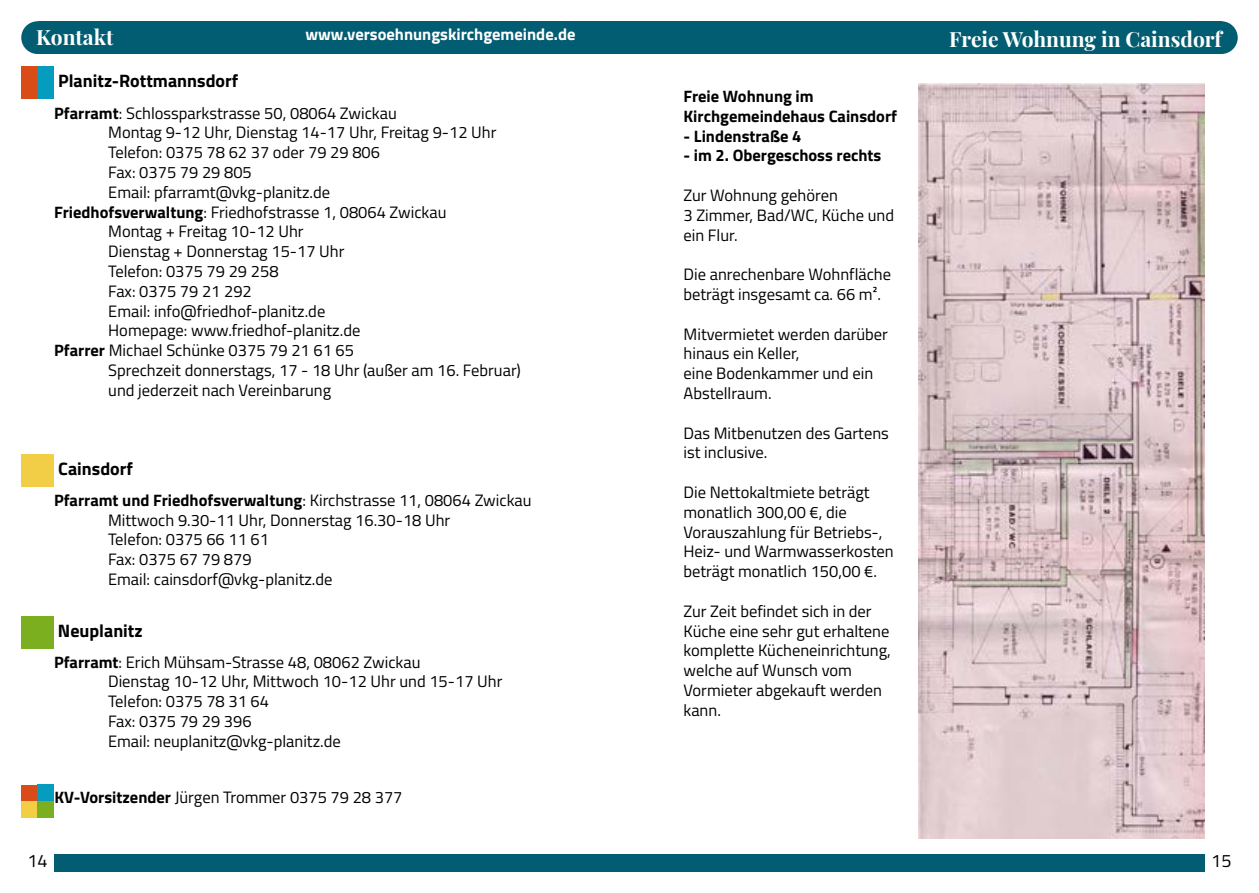
<style>
.page{position:relative;width:1259px;height:893px;background:#fff}
.page>*{position:absolute;margin:0;border:0;box-sizing:border-box;transform-origin:0 0}
.t1{font:700 21px "Playfair Display";color:#fff}
.t2{font:700 18px "Titillium Web";color:#000}
.t3{font:18px "Titillium Web";color:#000}
.t4{font:16.5px/19.8px "Titillium Web";color:#000}
.t5{font:700 16.5px/19.8px "Titillium Web";color:#000}
.t6{font:700 16.5px "Titillium Web";color:#fff}
.s1{font-weight:700}
</style>
<div class="page">
<div style="left:1205px;top:21px;width:32px;height:33px;background:#025d72;border-radius:50%"></div>
<div style="left:21px;top:21px;width:33px;height:33px;background:#025d72;border-radius:50%"></div>
<div style="left:38px;top:21px;width:1183px;height:33px;background:#025d72"></div>
<div style="left:54px;top:855px;width:1151px;height:17px;background:#025d72"></div>
<div style="left:21px;top:66px;width:17px;height:33px;background:#d94c18"></div>
<div style="left:38px;top:66px;width:16px;height:33px;background:#069cbf"></div>
<div style="left:21px;top:454px;width:33px;height:33px;background:#f2ce47"></div>
<div style="left:21px;top:616px;width:33px;height:33px;background:#7caf1f"></div>
<div style="left:22px;top:785px;width:16px;height:16px;background:#d94c18"></div>
<div style="left:38px;top:784px;width:16px;height:17px;background:#069cbf"></div>
<div style="left:22px;top:801px;width:16px;height:17px;background:#f2ce47"></div>
<div style="left:38px;top:801px;width:16px;height:17px;background:#7caf1f"></div>
<img style="left:918px;top:83px;width:287px;height:756px">
<p class="t1" style="left:36px;top:22px;width:79px">Kontakt</p>
<p class="t1" style="left:949px;top:25px;width:274px">Freie Wohnung in Cainsdorf</p>
<p class="t2" style="left:58px;top:67px;width:182px">Planitz-Rottmannsdorf</p>
<p class="t4" style="left:54px;top:103px;width:344px"><span class="s1">Pfarramt</span>: Schlossparkstrasse 50, 08064 Zwickau</p>
<p class="t4" style="left:108px;top:122px;width:390px">Montag 9-12 Uhr, Dienstag 14-17 Uhr, Freitag 9-12 Uhr</p>
<p class="t4" style="left:108px;top:142px;width:273px">Telefon: 0375 78 62 37 oder 79 29 806</p>
<p class="t4" style="left:108px;top:162px;width:145px">Fax: 0375 79 29 805</p>
<p class="t4" style="left:108px;top:182px;width:223px">Email: pfarramt@vkg-planitz.de</p>
<p class="t4" style="left:54px;top:202px;width:394px"><span class="s1">Friedhofsverwaltung</span>: Friedhofstrasse 1, 08064 Zwickau</p>
<p class="t4" style="left:108px;top:221px;width:197px">Montag + Freitag 10-12 Uhr</p>
<p class="t4" style="left:108px;top:241px;width:238px">Dienstag + Donnerstag 15-17 Uhr</p>
<p class="t4" style="left:108px;top:261px;width:172px">Telefon: 0375 79 29 258</p>
<p class="t4" style="left:108px;top:281px;width:145px">Fax: 0375 79 21 292</p>
<p class="t4" style="left:108px;top:301px;width:219px">Email: info@friedhof-planitz.de</p>
<p class="t4" style="left:108px;top:320px;width:254px">Homepage: www.friedhof-planitz.de</p>
<p class="t4" style="left:54px;top:340px;width:301px"><span class="s1">Pfarrer</span> Michael Schünke 0375 79 21 61 65</p>
<p class="t4" style="left:108px;top:360px;width:414px">Sprechzeit donnerstags, 17 - 18 Uhr (außer am 16. Februar)</p>
<p class="t4" style="left:108px;top:380px;width:224px">und jederzeit nach Vereinbarung</p>
<p class="t6" style="left:305px;top:21px;width:271px">www.versoehnungskirchgemeinde.de</p>
<p class="t5" style="left:683px;top:86px;width:215px">Freie Wohnung im<br>Kirchgemeindehaus Cainsdorf</p>
<p class="t5" style="left:683px;top:126px;width:119px">- Lindenstraße 4</p>
<p class="t5" style="left:683px;top:145px;width:199px">- im 2. Obergeschoss rechts</p>
<p class="t4" style="left:683px;top:185px;width:212px">Zur Wohnung gehören<br>3 Zimmer, Bad/WC, Küche und ein Flur.</p>
<p class="t4" style="left:683px;top:264px;width:209px">Die anrechenbare Wohnfläche beträgt insgesamt ca. 66 m².</p>
<p class="t4" style="left:683px;top:324px;width:206px">Mitvermietet werden darüber hinaus ein Keller,<br>eine Bodenkammer und ein<br>Abstellraum.</p>
<p class="t4" style="left:683px;top:423px;width:207px">Das Mitbenutzen des Gartens ist inclusive.</p>
<p class="t4" style="left:683px;top:482px;width:212px">Die Nettokaltmiete beträgt monatlich 300,00 €, die<br>Vorauszahlung für Betriebs-,<br>Heiz- und Warmwasserkosten beträgt monatlich 150,00 €.</p>
<p class="t4" style="left:683px;top:601px;width:209px">Zur Zeit befindet sich in der<br>Küche eine sehr gut erhaltene komplette Kücheneinrichtung, welche auf Wunsch vom<br>Vormieter abgekauft werden kann.</p>
<p class="t2" style="left:58px;top:454px;width:76px">Cainsdorf</p>
<p class="t4" style="left:108px;top:490px;width:425px;text-indent:-54px"><span class="s1">Pfarramt und Friedhofsverwaltung</span>: Kirchstrasse 11, 08064 Zwickau Mittwoch 9.30-11 Uhr, Donnerstag 16.30-18 Uhr<br>Telefon: 0375 66 11 61<br>Fax: 0375 67 79 879<br>Email: cainsdorf@vkg-planitz.de</p>
<p class="t2" style="left:58px;top:616px;width:86px">Neuplanitz</p>
<p class="t4" style="left:108px;top:652px;width:396px;text-indent:-54px"><span class="s1">Pfarramt</span>: Erich Mühsam-Strasse 48, 08062 Zwickau<br>Dienstag 10-12 Uhr, Mittwoch 10-12 Uhr und 15-17 Uhr Telefon: 0375 78 31 64<br>Fax: 0375 79 29 396<br>Email: neuplanitz@vkg-planitz.de</p>
<p class="t4" style="left:54px;top:787px;width:350px"><span class="s1">KV-Vorsitzender</span> Jürgen Trommer 0375 79 28 377</p>
<p class="t3" style="left:28px;top:846px;width:22px">14</p>
<p class="t3" style="left:1211px;top:846px;width:22px">15</p>
</div>
